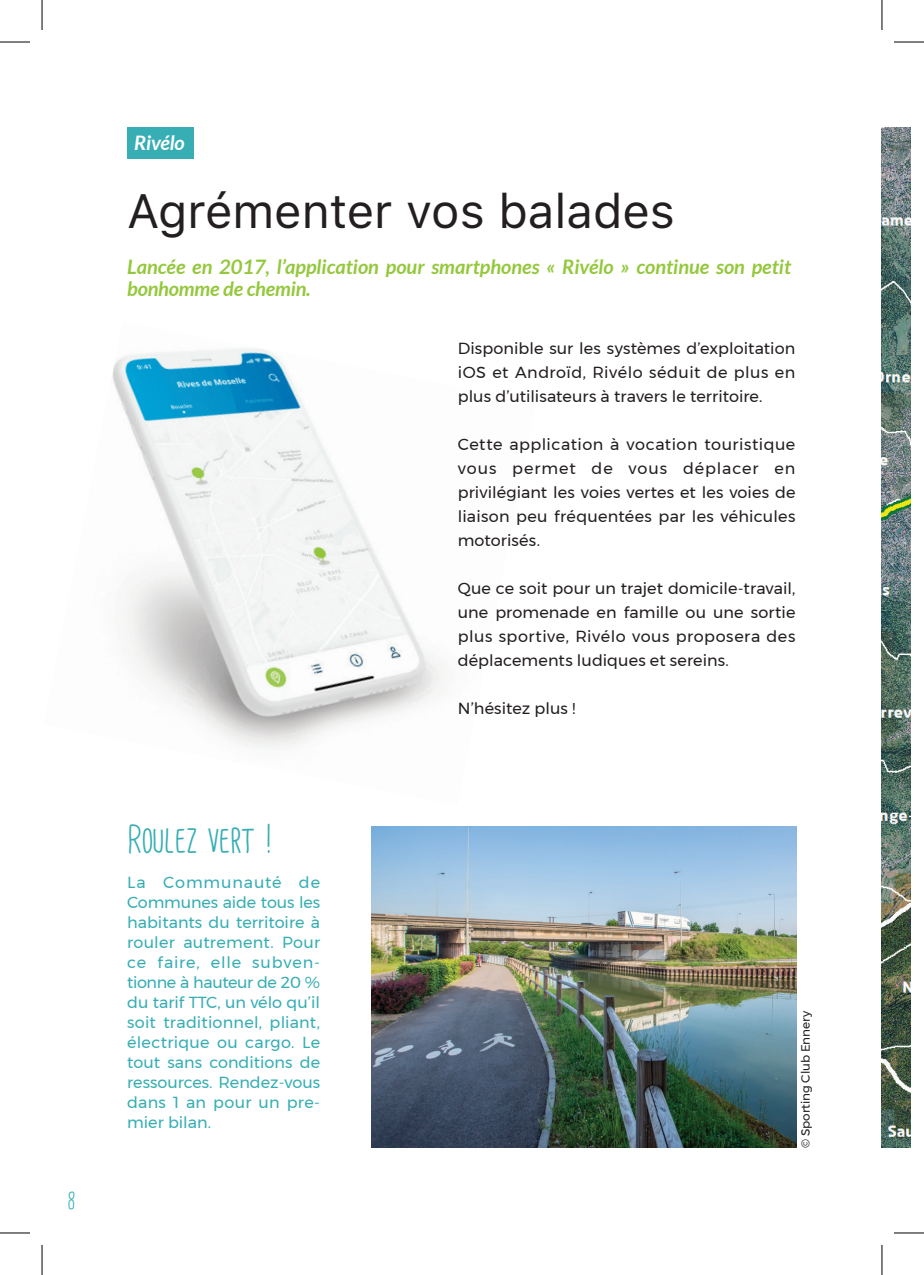
<style>
.page{position:relative;width:924px;height:1275px;background:#fff}
.page>*{position:absolute;margin:0;border:0;box-sizing:border-box;transform-origin:0 0}
.t1{font:48px "SF Pro Text";color:#231f20}
.t2{font:38px "Cardenio Modern";color:#36aeb4}
.t3{font:22px "Cardenio Modern";color:#36aeb4}
.t4{font:italic 700 20px/22px "Lato";color:#94c83c}
.t5{font:italic 700 20px "Lato";letter-spacing:-.01em;color:#fff}
.t6{font:16px/24px "Montserrat";letter-spacing:.01em;color:#231f20;text-align:justify}
.t7{font:16px/20px "Montserrat";color:#36aeb4;text-align:justify}
.t8{font:12px "Montserrat";letter-spacing:-.01em;color:#231f20}
</style>
<div class="page">
<img style="left:881px;top:127px;width:28px;height:1021px">
<img style="left:112px;top:348px;width:332px;height:401px">
<div style="left:127px;top:127px;width:67px;height:31px;background:#36aeb4"></div>
<img style="left:371px;top:826px;width:425px;height:322px">
<hr style="left:0;top:42px;width:30px;height:1px;background:#000">
<hr style="left:893px;top:42px;width:30px;height:1px;background:#000">
<hr style="left:0;top:1232px;width:30px;height:1px;background:#000">
<hr style="left:893px;top:1232px;width:30px;height:1px;background:#000">
<hr style="left:42px;top:0;width:1px;height:30px;background:#000">
<hr style="left:42px;top:1245px;width:1px;height:30px;background:#000">
<hr style="left:881px;top:0;width:1px;height:30px;background:#000">
<hr style="left:881px;top:1245px;width:1px;height:30px;background:#000">
<h3 class="t3" style="left:68px;top:1189px;width:9px">8</h3>
<p class="t5" style="left:134px;top:131px;width:52px">Rivélo</p>
<h1 class="t1" style="left:127px;top:176px;width:549px">Agrémenter vos balades</h1>
<p class="t4" style="left:127px;top:256px;width:665px">Lancée en 2017, l’application pour smartphones « Rivélo » continue son petit bonhomme de chemin.</p>
<h2 class="t2" style="left:127px;top:819px;width:147px">Roulez vert !</h2>
<p class="t7" style="left:127px;top:872px;width:194px">La Communauté de Communes aide tous les habitants du territoire à rouler autrement. Pour ce faire, elle subven&shy;tionne à hauteur de 20 % du tarif TTC, un vélo qu’il soit traditionnel, pliant, électrique ou cargo. Le tout sans conditions de ressources. Rendez-vous dans 1 an pour un pre&shy;mier bilan.</p>
<p class="t6" style="left:457px;top:336px;width:339px">Disponible sur les systèmes d’exploitation iOS et Androïd, Rivélo séduit de plus en plus d’utilisateurs à travers le territoire.</p>
<p class="t6" style="left:457px;top:432px;width:339px">Cette application à vocation touristique vous permet de vous déplacer en privilégiant les voies vertes et les voies de liaison peu fréquentées par les véhicules motorisés.</p>
<p class="t6" style="left:457px;top:576px;width:339px">Que ce soit pour un trajet domicile-travail, une promenade en famille ou une sortie plus sportive, Rivélo vous proposera des déplacements ludiques et sereins.</p>
<p class="t6" style="left:457px;top:696px;width:119px">N’hésitez plus !</p>
<p class="t8" style="left:796px;top:1148px;width:138px;rotate:-90deg">© Sporting Club Ennery</p>
</div>
